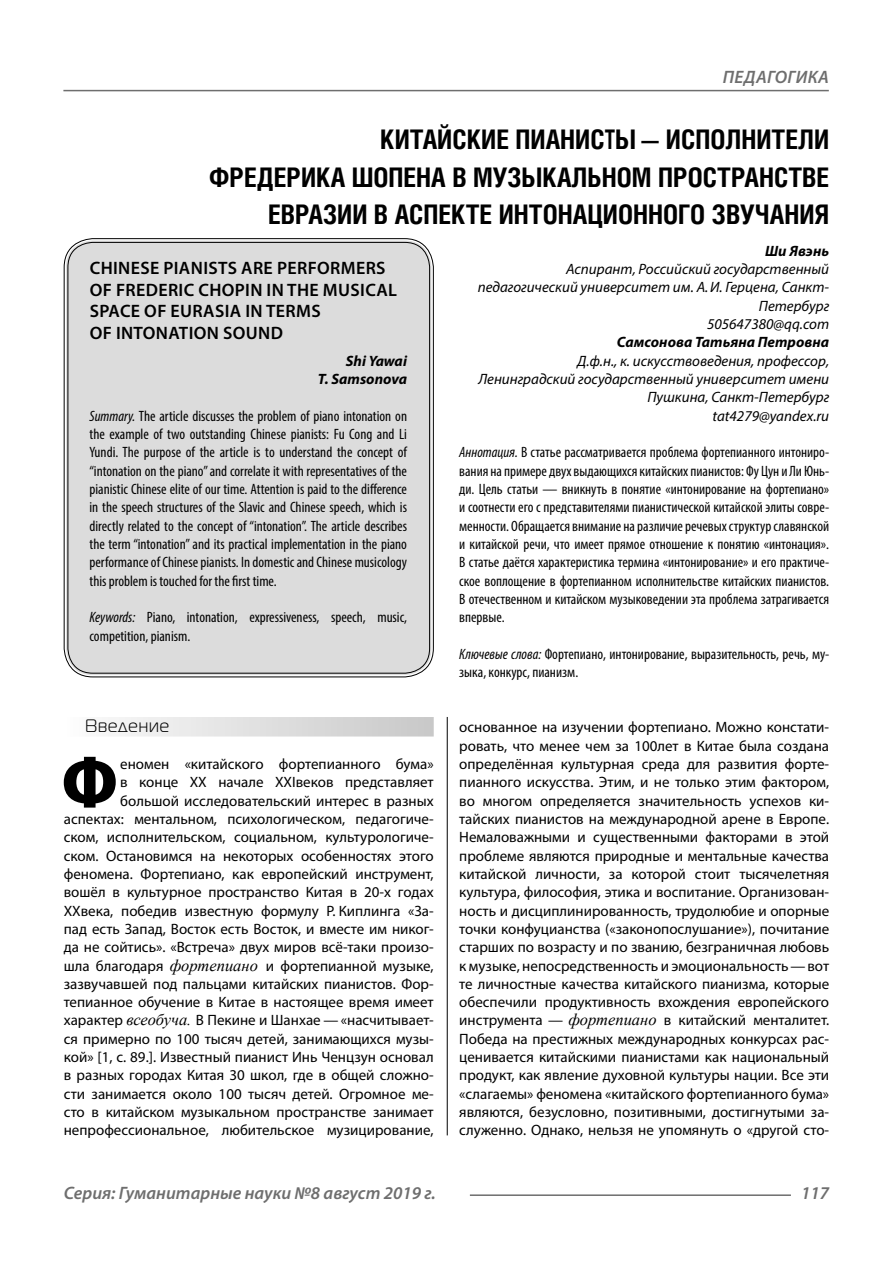
<style>
.page{position:relative;width:893px;height:1263px;background:#fff}
.page>*{position:absolute;margin:0;border:0;box-sizing:border-box;transform-origin:0 0}
.Bukvica{font:900 69.3px "Myriad Pro";color:#000}
.Header{font:700 27px/37.5px "Helios Cond C";color:#000;text-align:right}
.Header-eng{font:600 18px/21.6px "Myriad Pro";letter-spacing:.02em;color:#000}
.t1{font:italic 600 18px "Myriad Pro";color:#6e6e6e}
.Subheader{font:18px "Magistral C";letter-spacing:.05em;color:#000}
.Bukvica-2{font:15px/18.3px "Myriad Pro";color:#000;text-align:right}
.Annotation-rus{font:condensed 15px/18.3px "Myriad Pro";color:#000;text-align:justify}
.Annotation-eng{font:condensed 15px/18.3px "Myriad Pro";color:#000;text-align:justify}
.Author-doc{font:italic 15px/18.3px "Myriad Pro";color:#000;text-align:right}
.Author-email{font:italic 15px "Myriad Pro";color:#000}
.Author{font:italic 700 15px "Myriad Pro";color:#000}
.Author-eng{font:italic 700 15px "Myriad Pro";color:#000}
.s1{font-style:italic}
.s2{font-family:"Times New Roman";font-style:italic;font-size:16.5px}
</style>
<div class="page">
<hr style="left:447px;top:128px;width:1px;height:1007px;background:#000">
<div style="left:43px;top:0;width:786px;height:717px;background:#fff"></div>
<div style="left:64px;top:717px;width:370px;height:19px;background:linear-gradient(to right,#fcfcfc,#c8c8c8)"></div>
<div style="left:66px;top:240px;width:365px;height:435px;background:#dcdcdc;border-radius:27px"></div>
<hr style="left:63px;top:90px;width:766px;height:1px;background:#6e6e6e">
<hr style="left:470px;top:1194px;width:321px;height:2px;background:#6e6e6e">
<p class="t1" style="left:723px;top:66px;width:24px">Педагогика</p>
<p class="Header" style="left:209px;top:120px;width:622px">КИТАЙСКИЕ ПИАНИСТЫ — ИСПОЛНИТЕЛИ<br>ФРЕДЕРИКА ШОПЕНА В МУЗЫКАЛЬНОМ ПРОСТРАНСТВЕ<br>ЕВРАЗИИ В АСПЕКТЕ ИНТОНАЦИОННОГО ЗВУЧАНИЯ</p>
<p class="Author" style="left:765px;top:241px;width:66px">Ши Явэнь</p>
<p class="Author-doc" style="left:478px;top:260px;width:353px">Аспирант, Российский государственный педагогический университет им. А.И. Герцена, Санкт-<br>Петербург</p>
<p class="Author-email" style="left:707px;top:315px;width:124px">505647380@qq.com</p>
<p class="Author" style="left:617px;top:333px;width:214px">Самсонова Татьяна Петровна</p>
<p class="Author-doc" style="left:478px;top:351px;width:352px">Д.ф.н., к. искусствоведения, профессор,<br>Ленинградский государственный университет имени<br>Пушкина, Санкт-Петербург</p>
<p class="Author-email" style="left:712px;top:406px;width:118px">tat4279@yandex.ru</p>
<p class="Annotation-rus" style="left:459px;top:443px;width:371px"><span class="s1">Аннотация.</span> В статье рассматривается проблема фортепианного интониро&shy;вания на примере двух выдающихся китайских пианистов: Фу Цун и Ли Юнь&shy;ди. Цель статьи — вникнуть в понятие «интонирование на фортепиано» и соотнести его с представителями пианистической китайской элиты совре&shy;менности. Обращается внимание на различие речевых структур славянской и китайской речи, что имеет прямое отношение к понятию «интонация».<br>В статье даётся характеристика термина «интонирование» и его практиче&shy;ское воплощение в фортепианном исполнительстве китайских пианистов.<br>В отечественном и китайском музыковедении эта проблема затрагивается впервые.</p>
<p class="Annotation-rus" style="left:459px;top:645px;width:371px"><span class="s1">Ключевые слова:</span> Фортепиано, интонирование, выразительность, речь, му&shy;зыка, конкурс, пианизм.</p>
<p class="Header-eng" style="left:90px;top:257px;width:309px">CHINESE PIANISTS ARE PERFORMERS<br>OF FREDERIC CHOPIN IN THE MUSICAL<br>SPACE OF EURASIA IN TERMS<br>OF INTONATION SOUND</p>
<p class="Author-eng" style="left:346px;top:351px;width:63px">Shi Yawai</p>
<p class="Author-eng" style="left:318px;top:369px;width:91px">T. Samsonova</p>
<p class="Annotation-eng" style="left:90px;top:406px;width:319px"><span class="s1">Summary.</span> The article discusses the problem of piano intonation on the example of two outstanding Chinese pianists: Fu Cong and Li Yundi. The purpose of the article is to understand the concept of “intonation on the piano” and correlate it with representatives of the pianistic Chinese elite of our time. Attention is paid to the difference in the speech structures of the Slavic and Chinese speech, which is directly related to the concept of “intonation”. The article describes the term “intonation” and its practical implementation in the piano performance of Chinese pianists. In domestic and Chinese musicology this problem is touched for the first time.</p>
<p class="Annotation-eng" style="left:90px;top:608px;width:319px"><span class="s1">Keywords:</span> Piano, intonation, expressiveness, speech, music, competition, pianism.</p>
<p class="Subheader" style="left:85px;top:716px;width:86px">Введение</p>
<p class="Bukvica" style="left:61px;top:736px;width:58px">Ф</p>
<p class="Bukvica-2" style="left:64px;top:754px;width:371px">еномен «китайского фортепианного бума»<br>в конце XX начале XXIвеков представляет большой исследовательский интерес в разных аспектах: ментальном, психологическом, педагогиче&shy;ском, исполнительском, социальном, культурологиче&shy;ском. Остановимся на некоторых особенностях этого феномена. Фортепиано, как европейский инструмент, вошёл в культурное пространство Китая в 20-х годах XXвека, победив известную формулу Р. Киплинга «За&shy;пад есть Запад, Восток есть Восток, и вместе им никог&shy;да не сойтись». «Встреча» двух миров всё-таки произо&shy;шла благодаря <span class="s2">фортепиано</span> и фортепианной музыке, зазвучавшей под пальцами китайских пианистов. Фор&shy;тепианное обучение в Китае в настоящее время имеет характер <span class="s2">всеобуча.</span> В Пекине и Шанхае — «насчитывает&shy;ся примерно по 100 тысяч детей, занимающихся музы&shy;кой» [1, с. 89.]. Известный пианист Инь Ченцзун основал в разных городах Китая 30 школ, где в общей сложно&shy;сти занимается около 100 тысяч детей. Огромное ме&shy;сто в китайском музыкальном пространстве занимает непрофессиональное, любительское музицирование,</p>
<p class="Bukvica-2" style="left:459px;top:718px;width:371px;text-align:justify">основанное на изучении фортепиано. Можно констати&shy;ровать, что менее чем за 100лет в Китае была создана определённая культурная среда для развития форте&shy;пианного искусства. Этим, и не только этим фактором, во многом определяется значительность успехов ки&shy;тайских пианистов на международной арене в Европе.<br>Немаловажными и существенными факторами в этой проблеме являются природные и ментальные качества китайской личности, за которой стоит тысячелетняя культура, философия, этика и воспитание. Организован&shy;ность и дисциплинированность, трудолюбие и опорные точки конфуцианства («законопослушание»), почитание старших по возрасту и по званию, безграничная любовь к музыке, непосредственность и эмоциональность—вот те личностные качества китайского пианизма, которые обеспечили продуктивность вхождения европейского инструмента — <span class="s2">фортепиано</span> в китайский менталитет.<br>Победа на престижных международных конкурсах рас&shy;ценивается китайскими пианистами как национальный продукт, как явление духовной культуры нации. Все эти «слагаемы» феномена «китайского фортепианного бума» являются, безусловно, позитивными, достигнутыми за&shy;служенно. Однако, нельзя не упомянуть о «другой сто-</p>
<p class="t1" style="left:64px;top:1182px;width:373px">Серия: Гуманитарные науки №8 август 2019 г.</p>
<p class="t1" style="left:801px;top:1182px;width:30px">117</p>
</div>
